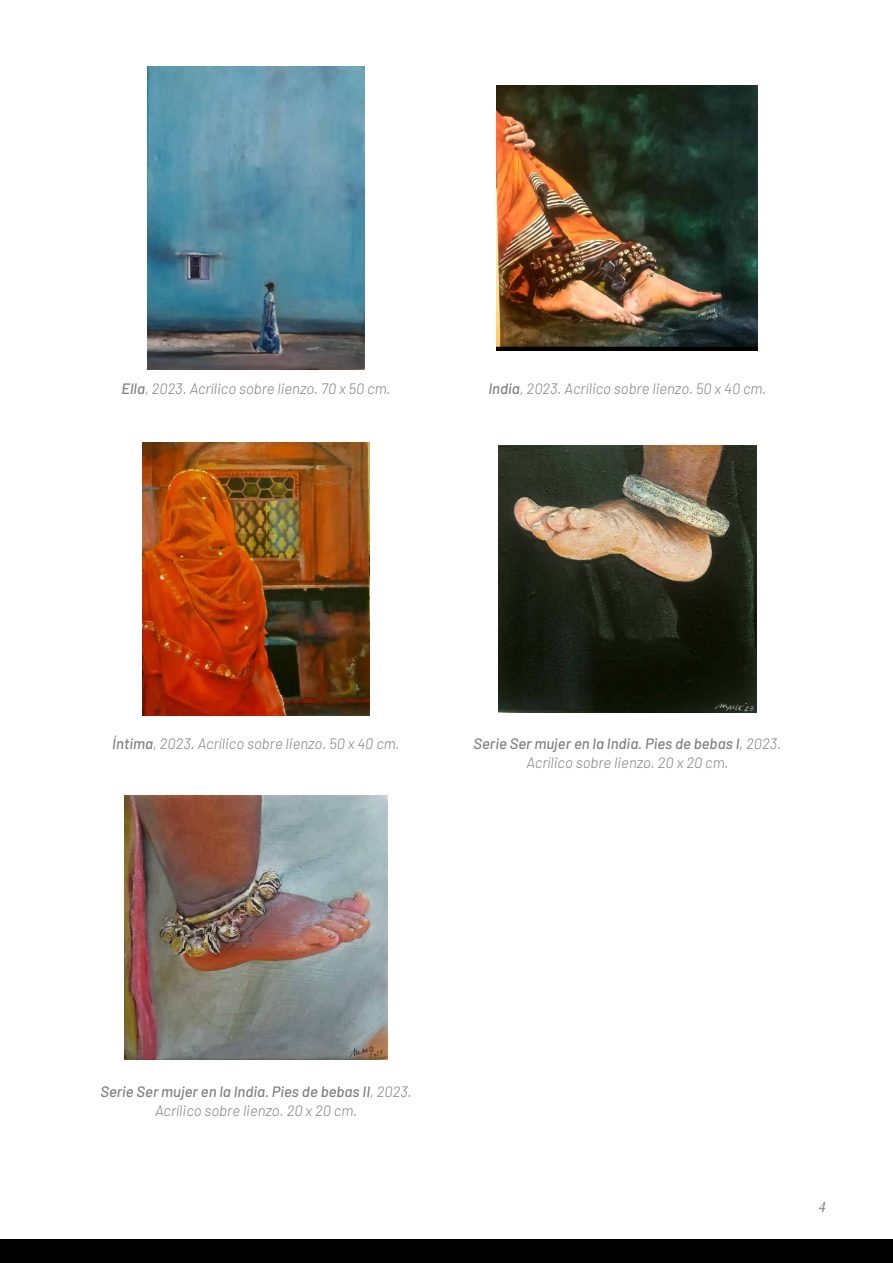
<style>
.page{position:relative;width:893px;height:1263px;background:#fff}
.page>*{position:absolute;margin:0;border:0;box-sizing:border-box;transform-origin:0 0}
.t1{font:italic 16.5px "Crimson Text";color:#808080}
.t2{font:italic 500 15px/19.5px "Barlow";color:#808080;text-align:center}
.t3{font:italic 300 15px "Barlow";color:#808080}
.s1{font-weight:500}
.s2{font-weight:300}
</style>
<div class="page">
<div style="left:0;top:1239px;width:893px;height:24px;background:#000"></div>
<img style="left:148px;top:67px;width:216px;height:302px">
<img style="left:143px;top:442px;width:226px;height:274px">
<img style="left:497px;top:85px;width:261px;height:265px">
<img style="left:498px;top:445px;width:259px;height:268px">
<img style="left:125px;top:795px;width:262px;height:264px">
<p class="t3" style="left:121px;top:378px;width:271px"><span class="s1">Ella</span>, 2023. Acrílico sobre lienzo. 70 x 50 cm.</p>
<p class="t3" style="left:488px;top:378px;width:279px"><span class="s1">India</span>, 2023. Acrílico sobre lienzo. 50 x 40 cm.</p>
<p class="t3" style="left:112px;top:732px;width:289px"><span class="s1">Íntima</span>, 2023. Acrílico sobre lienzo. 50 x 40 cm.</p>
<p class="t2" style="left:474px;top:732px;width:309px">Serie Ser mujer en la India. Pies de bebas I<span class="s2">, 2023.<br>Acrílico sobre lienzo. 20 x 20 cm.</span></p>
<p class="t2" style="left:100px;top:1080px;width:313px">Serie Ser mujer en la India. Pies de bebas II<span class="s2">, 2023.<br>Acrílico sobre lienzo. 20 x 20 cm.</span></p>
<p class="t1" style="left:818px;top:1197px;width:8px">4</p>
</div>
